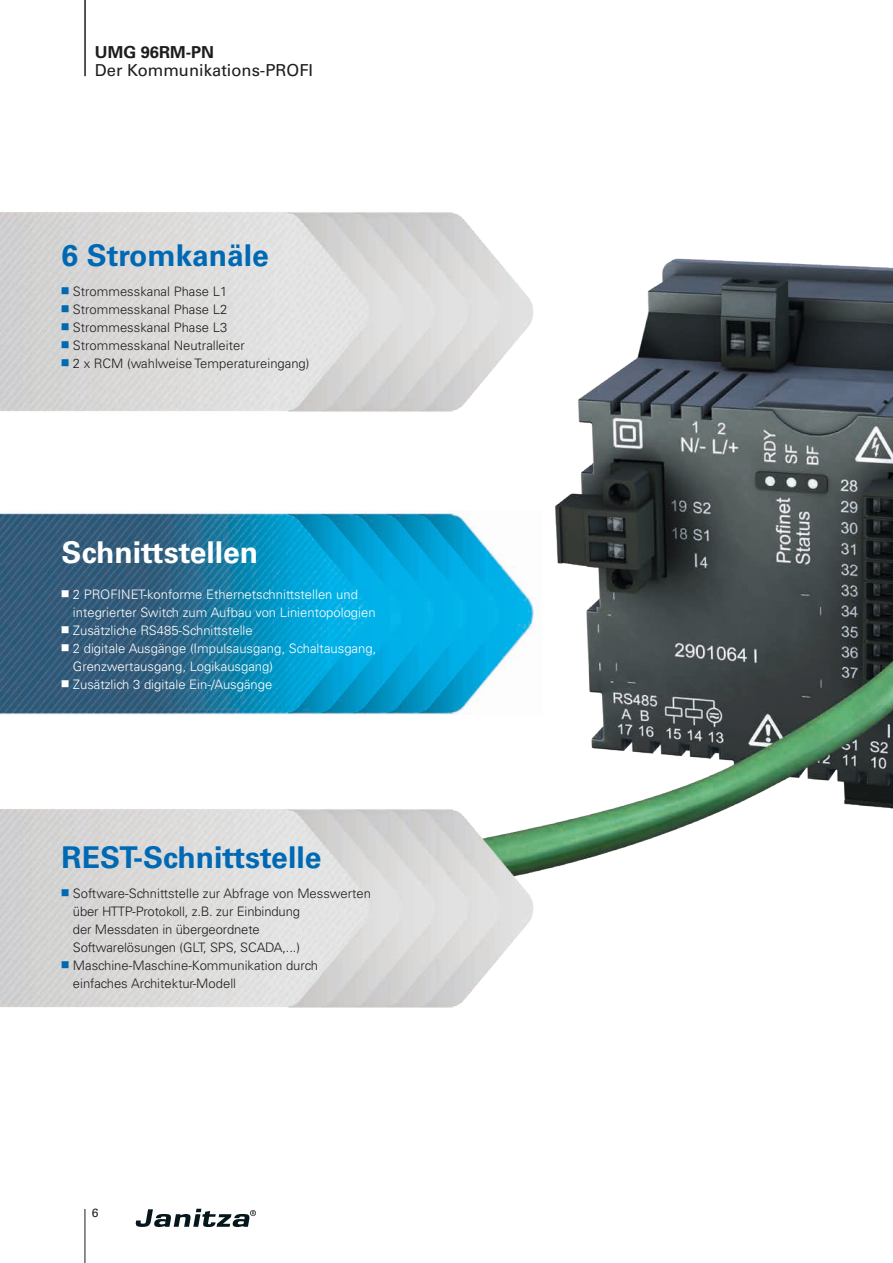
<style>
.page{position:relative;width:893px;height:1263px;background:#fff}
.page>*{position:absolute;margin:0;border:0;box-sizing:border-box;transform-origin:0 0}
.t1{font:700 30px "Univers LT Std";color:#0069b4}
.t2{font:700 30px "Univers LT Std";color:#fff}
.t3{font:16.5px "Univers LT Std";color:#1d1d1b}
.t4{font:700 16.5px "Univers LT Std";color:#1d1d1b}
.t5{font:300 13.05px/18px "Univers LT Std";color:#1d1d1b}
.t6{font:300 13.05px/18px "Univers LT Std";color:#fff}
.t7{font:12px "Univers LT Std";color:#1d1d1b}
</style>
<div class="page">
<img style="left:437px;top:258px;width:456px;height:612px">
<img style="left:0;top:804px;width:542px;height:204px">
<img style="left:0;top:212px;width:542px;height:200px">
<img style="left:0;top:510px;width:542px;height:204px">
<svg style="left:136px;top:1209px;width:120px;height:18px"></svg>
<hr style="left:85px;top:1209px;width:1px;height:54px;background:#1d1d1b">
<hr style="left:84px;top:0;width:2px;height:76px;background:#1d1d1b">
<p class="t4" style="left:95px;top:42px;width:121px">UMG 96RM-PN</p>
<p class="t3" style="left:95px;top:60px;width:220px">Der Kommunikations-PROFI</p>
<h1 class="t1" style="left:62px;top:238px;width:209px">6 Stromkanäle</h1>
<p class="t5" style="left:62px;top:282px;width:167px"><sup>■</sup> Strommesskanal Phase L1</p>
<p class="t5" style="left:62px;top:300px;width:167px"><sup>■</sup> Strommesskanal Phase L2</p>
<p class="t5" style="left:62px;top:318px;width:167px"><sup>■</sup> Strommesskanal Phase L3</p>
<p class="t5" style="left:62px;top:336px;width:185px"><sup>■</sup> Strommesskanal Neutralleiter</p>
<p class="t5" style="left:62px;top:354px;width:249px"><sup>■</sup> 2 x RCM (wahlweise Temperatureingang)</p>
<h1 class="t2" style="left:62px;top:535px;width:198px">Schnittstellen</h1>
<p class="t6" style="left:73px;top:585px;width:304px;text-indent:-11px">■ 2 PROFINET-konforme Ethernetschnittstellen und integrierter Switch zum Aufbau von Linientopologien</p>
<p class="t6" style="left:62px;top:621px;width:193px">■ Zusätzliche RS485-Schnittstelle</p>
<p class="t6" style="left:73px;top:639px;width:305px;text-indent:-11px">■ 2 digitale Ausgänge (Impulsausgang, Schaltausgang,<br>Grenzwertausgang, Logikausgang)</p>
<p class="t6" style="left:62px;top:675px;width:212px">■ Zusätzlich 3 digitale Ein-/Ausgänge</p>
<h1 class="t1" style="left:62px;top:840px;width:261px">REST-Schnittstelle</h1>
<p class="t5" style="left:73px;top:884px;width:300px;text-indent:-11px"><sup>■</sup> Software-Schnittstelle zur Abfrage von Messwerten über HTTP-Protokoll, z.B. zur Einbindung<br>der Messdaten in übergeordnete<br>Softwarelösungen (GLT, SPS, SCADA,...)</p>
<p class="t5" style="left:73px;top:956px;width:247px;text-indent:-11px"><sup>■</sup> Maschine-Maschine-Kommunikation durch einfaches Architektur-Modell</p>
<p class="t7" style="left:92px;top:1205px;width:8px">6</p>
</div>
